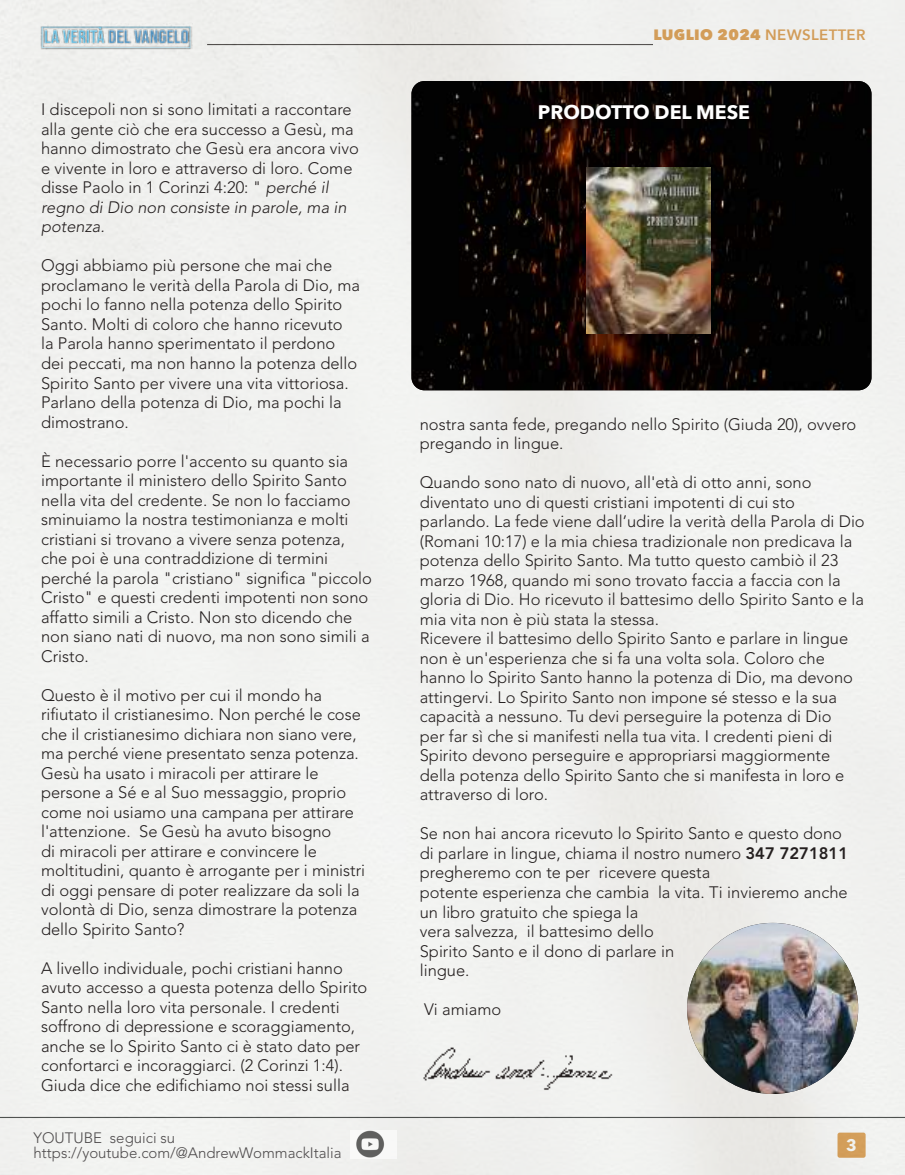
<style>
.page{position:relative;width:905px;height:1175px;background:#fff}
.page>*{position:absolute;margin:0;border:0;box-sizing:border-box;transform-origin:0 0}
.t1{font:700 19.5px "Avenir Next";color:#fff}
.t2{font:300 16.5px/19.5px "Avenir LT Std";color:#241f1f}
.t3{font:700 16.5px "Avenir Next";color:#fff}
.t4{font:300 15px/15px "Avenir LT Std";color:#4e4b4c}
.t5{font:800 15px "Avenir Next";letter-spacing:.025em;color:#d6892b}
.s1{font-weight:600}
.s2{font-style:italic}
.s3{font-weight:800}
</style>
<div class="page">
<div style="left:0;top:0;width:904px;height:1174px;background:#f1f1ef"></div>
<img style="left:421px;top:1045px;width:198px;height:49px">
<img style="left:411px;top:81px;width:460px;height:309px">
<img style="left:687px;top:923px;width:171px;height:171px;border-radius:85px">
<img style="left:0;top:80px;width:1px;height:251px">
<img style="left:586px;top:168px;width:124px;height:165px">
<img style="left:351px;top:1130px;width:46px;height:28px">
<p class="t5" style="left:653px;top:25px;width:213px">LUGLIO 2024 <span class="s1">NEWSLETTER</span></p>
<p class="t2" style="left:41px;top:100px;width:312px">I discepoli non si sono limitati a raccontare</p>
<p class="t1" style="left:538px;top:95px;width:214px">PRODOTTO DEL MESE</p>
<p class="t2" style="left:41px;top:119px;width:319px">alla gente ciò che era successo a Gesù, ma hanno dimostrato che Gesù era ancora vivo e vivente in loro e attraverso di loro. Come disse Paolo in 1 Corinzi 4:20: " <span class="s2">perché il regno di Dio non consiste in parole, ma in potenza.</span></p>
<p class="t2" style="left:41px;top:256px;width:320px">Oggi abbiamo più persone che mai che proclamano le verità della Parola di Dio, ma pochi lo fanno nella potenza dello Spirito Santo. Molti di coloro che hanno ricevuto<br>la Parola hanno sperimentato il perdono dei peccati, ma non hanno la potenza dello Spirito Santo per vivere una vita vittoriosa.<br>Parlano della potenza di Dio, ma pochi la dimostrano.</p>
<p class="t2" style="left:41px;top:451px;width:332px">È necessario porre l'accento su quanto sia importante il ministero dello Spirito Santo nella vita del credente. Se non lo facciamo sminuiamo la nostra testimonianza e molti cristiani si trovano a vivere senza potenza, che poi è una contraddizione di termini perché la parola "cristiano" significa "piccolo Cristo" e questi credenti impotenti non sono affatto simili a Cristo. Non sto dicendo che non siano nati di nuovo, ma non sono simili a Cristo.</p>
<p class="t2" style="left:41px;top:685px;width:325px">Questo è il motivo per cui il mondo ha rifiutato il cristianesimo. Non perché le cose che il cristianesimo dichiara non siano vere, ma perché viene presentato senza potenza.<br>Gesù ha usato i miracoli per attirare le persone a Sé e al Suo messaggio, proprio come noi usiamo una campana per attirare l'attenzione. Se Gesù ha avuto bisogno<br>di miracoli per attirare e convincere le moltitudini, quanto è arrogante per i ministri di oggi pensare di poter realizzare da soli la volontà di Dio, senza dimostrare la potenza dello Spirito Santo?</p>
<p class="t2" style="left:41px;top:958px;width:328px">A livello individuale, pochi cristiani hanno avuto accesso a questa potenza dello Spirito Santo nella loro vita personale. I credenti soffrono di depressione e scoraggiamento, anche se lo Spirito Santo ci è stato dato per confortarci e incoraggiarci. (2 Corinzi 1:4).<br>Giuda dice che edifichiamo noi stessi sulla</p>
<p class="t2" style="left:420px;top:414px;width:438px">nostra santa fede, pregando nello Spirito (Giuda 20), ovvero pregando in lingue.</p>
<p class="t2" style="left:420px;top:473px;width:446px">Quando sono nato di nuovo, all'età di otto anni, sono diventato uno di questi cristiani impotenti di cui sto parlando. La fede viene dall’udire la verità della Parola di Dio (Romani 10:17) e la mia chiesa tradizionale non predicava la potenza dello Spirito Santo. Ma tutto questo cambiò il 23 marzo 1968, quando mi sono trovato faccia a faccia con la gloria di Dio. Ho ricevuto il battesimo dello Spirito Santo e la mia vita non è più stata la stessa.<br>Ricevere il battesimo dello Spirito Santo e parlare in lingue non è un'esperienza che si fa una volta sola. Coloro che hanno lo Spirito Santo hanno la potenza di Dio, ma devono attingervi. Lo Spirito Santo non impone sé stesso e la sua capacità a nessuno. Tu devi perseguire la potenza di Dio<br>per far sì che si manifesti nella tua vita. I credenti pieni di Spirito devono perseguire e appropriarsi maggiormente della potenza dello Spirito Santo che si manifesta in loro e attraverso di loro.</p>
<p class="t2" style="left:420px;top:824px;width:430px">Se non hai ancora ricevuto lo Spirito Santo e questo dono di parlare in lingue, chiama il nostro numero <span class="s3">347 7271811 </span>pregheremo con te per ricevere questa<br>potente esperienza che cambia la vita. Ti invieremo anche un libro gratuito che spiega la<br>vera salvezza, il battesimo dello<br>Spirito Santo e il dono di parlare in<br>lingue.</p>
<p class="t2" style="left:424px;top:999px;width:79px">Vi amiamo</p>
<p class="t4" style="left:33px;top:1130px;width:309px">YOUTUBE seguici su https://youtube.com/@AndrewWommackItalia</p>
<p class="t3" style="left:846px;top:1130px;width:12px">3</p>
</div>
